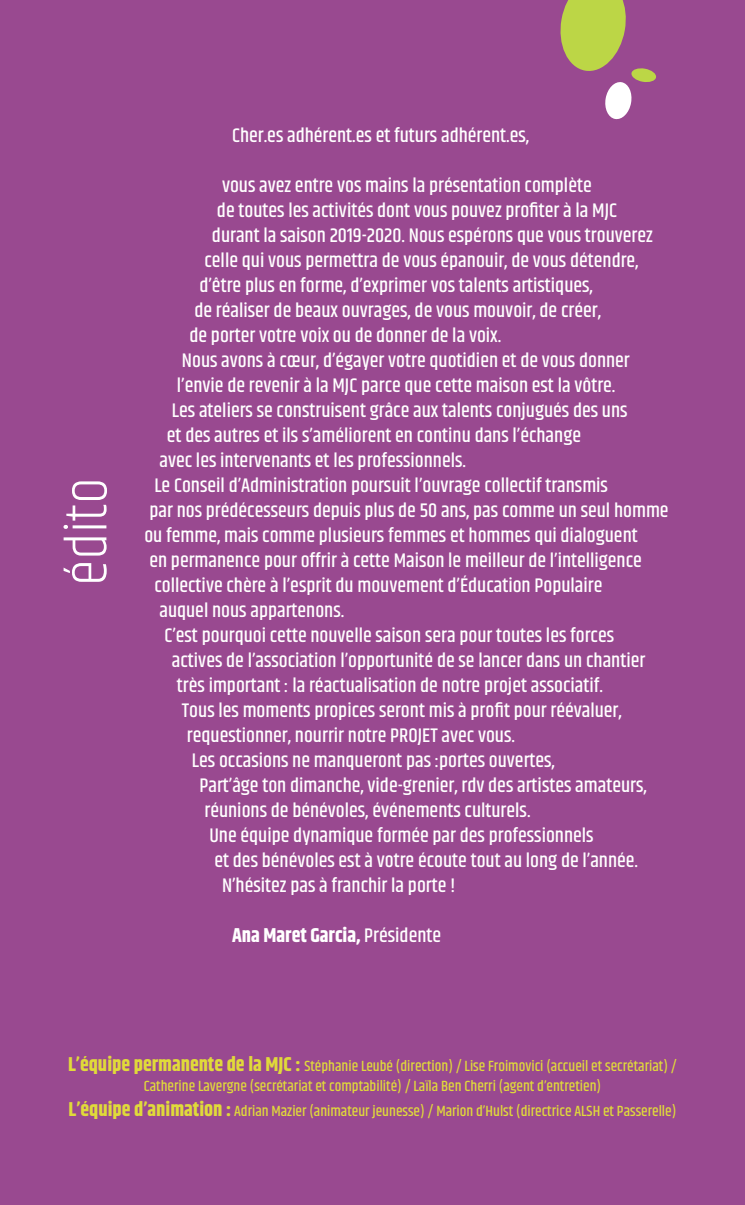
<style>
.page{position:relative;width:745px;height:1205px;background:#fff}
.page>*{position:absolute;margin:0;border:0;box-sizing:border-box;transform-origin:0 0}
.t1{font:300 60px "Khand";color:#fff}
.t2{font:500 20px "Khand";color:#fff}
.t3{font:700 20px "Khand";color:#fff}
.t4{font:500 15px "Khand";color:#e0da3a}
.s1{font-weight:500}
.s2{font-weight:700;font-size:20px}
</style>
<div class="page">
<div style="left:0;top:0;width:744px;height:1205px;background:#994990"></div>
<svg style="left:560px;top:0;width:96px;height:120px"></svg>
<p class="t1" style="left:51px;top:586px;width:110px;rotate:-90deg">édito</p>
<p class="t2" style="left:232px;top:123px;width:298px">Cher.es adhérent.es et futurs adhérent.es,</p>
<p class="t2" style="left:222px;top:173px;width:371px">vous avez entre vos mains la présentation complète</p>
<p class="t2" style="left:217px;top:198px;width:401px">de toutes les activités dont vous pouvez profiter à la MJC</p>
<p class="t2" style="left:212px;top:223px;width:442px">durant la saison 2019-2020. Nous espérons que vous trouverez</p>
<p class="t2" style="left:204px;top:248px;width:435px">celle qui vous permettra de vous épanouir, de vous détendre,</p>
<p class="t2" style="left:199px;top:273px;width:394px">d’être plus en forme, d’exprimer vos talents artistiques,</p>
<p class="t2" style="left:194px;top:298px;width:408px">de réaliser de beaux ouvrages, de vous mouvoir, de créer,</p>
<p class="t2" style="left:189px;top:323px;width:313px">de porter votre voix ou de donner de la voix.</p>
<p class="t2" style="left:182px;top:348px;width:449px">Nous avons à cœur, d’égayer votre quotidien et de vous donner</p>
<p class="t2" style="left:177px;top:373px;width:440px">l’envie de revenir à la MJC parce que cette maison est la vôtre.</p>
<p class="t2" style="left:172px;top:398px;width:457px">Les ateliers se construisent grâce aux talents conjugués des uns</p>
<p class="t2" style="left:167px;top:423px;width:415px">et des autres et ils s’améliorent en continu dans l’échange</p>
<p class="t2" style="left:159px;top:448px;width:308px">avec les intervenants et les professionnels.</p>
<p class="t2" style="left:154px;top:473px;width:455px">Le Conseil d’Administration poursuit l’ouvrage collectif transmis</p>
<p class="t2" style="left:149px;top:498px;width:520px">par nos prédécesseurs depuis plus de 50 ans, pas comme un seul homme</p>
<p class="t2" style="left:144px;top:523px;width:494px">ou femme, mais comme plusieurs femmes et hommes qui dialoguent</p>
<p class="t2" style="left:149px;top:548px;width:493px">en permanence pour offrir à cette Maison le meilleur de l’intelligence</p>
<p class="t2" style="left:154px;top:573px;width:449px">collective chère à l’esprit du mouvement d’Éducation Populaire</p>
<p class="t2" style="left:159px;top:598px;width:186px">auquel nous appartenons.</p>
<p class="t2" style="left:164px;top:623px;width:451px">C’est pourquoi cette nouvelle saison sera pour toutes les forces</p>
<p class="t2" style="left:172px;top:648px;width:474px">actives de l’association l’opportunité de se lancer dans un chantier</p>
<p class="t2" style="left:177px;top:673px;width:427px">très important : la réactualisation de notre projet associatif.</p>
<p class="t2" style="left:182px;top:698px;width:441px">Tous les moments propices seront mis à profit pour réévaluer,</p>
<p class="t2" style="left:187px;top:723px;width:329px">requestionner, nourrir notre PROJET avec vous.</p>
<p class="t2" style="left:192px;top:748px;width:364px">Les occasions ne manqueront pas :portes ouvertes,</p>
<p class="t2" style="left:199px;top:773px;width:448px">Part’âge ton dimanche, vide-grenier, rdv des artistes amateurs,</p>
<p class="t2" style="left:204px;top:798px;width:327px">réunions de bénévoles, événements culturels.</p>
<p class="t2" style="left:209px;top:823px;width:385px">Une équipe dynamique formée par des professionnels</p>
<p class="t2" style="left:214px;top:848px;width:425px">et des bénévoles est à votre écoute tout au long de l’année.</p>
<p class="t2" style="left:222px;top:873px;width:235px">N’hésitez pas à franchir la porte !</p>
<p class="t3" style="left:232px;top:921px;width:210px">Ana Maret Garcia, <span class="s1">Présidente</span></p>
<p class="t4" style="left:68px;top:1057px;width:609px"><span class="s2">L’équipe permanente de la MJC :</span> Stéphanie Leubé (direction) / Lise Froimovici (accueil et secrétariat) /</p>
<p class="t4" style="left:144px;top:1077px;width:458px">Catherine Lavergne (secrétariat et comptabilité) / Laïla Ben Cherri (agent d’entretien)</p>
<p class="t4" style="left:69px;top:1102px;width:608px"><span class="s2">L’équipe d’animation :</span> Adrian Mazier (animateur jeunesse) / Marion d’Hulst (directrice ALSH et Passerelle)</p>
</div>
